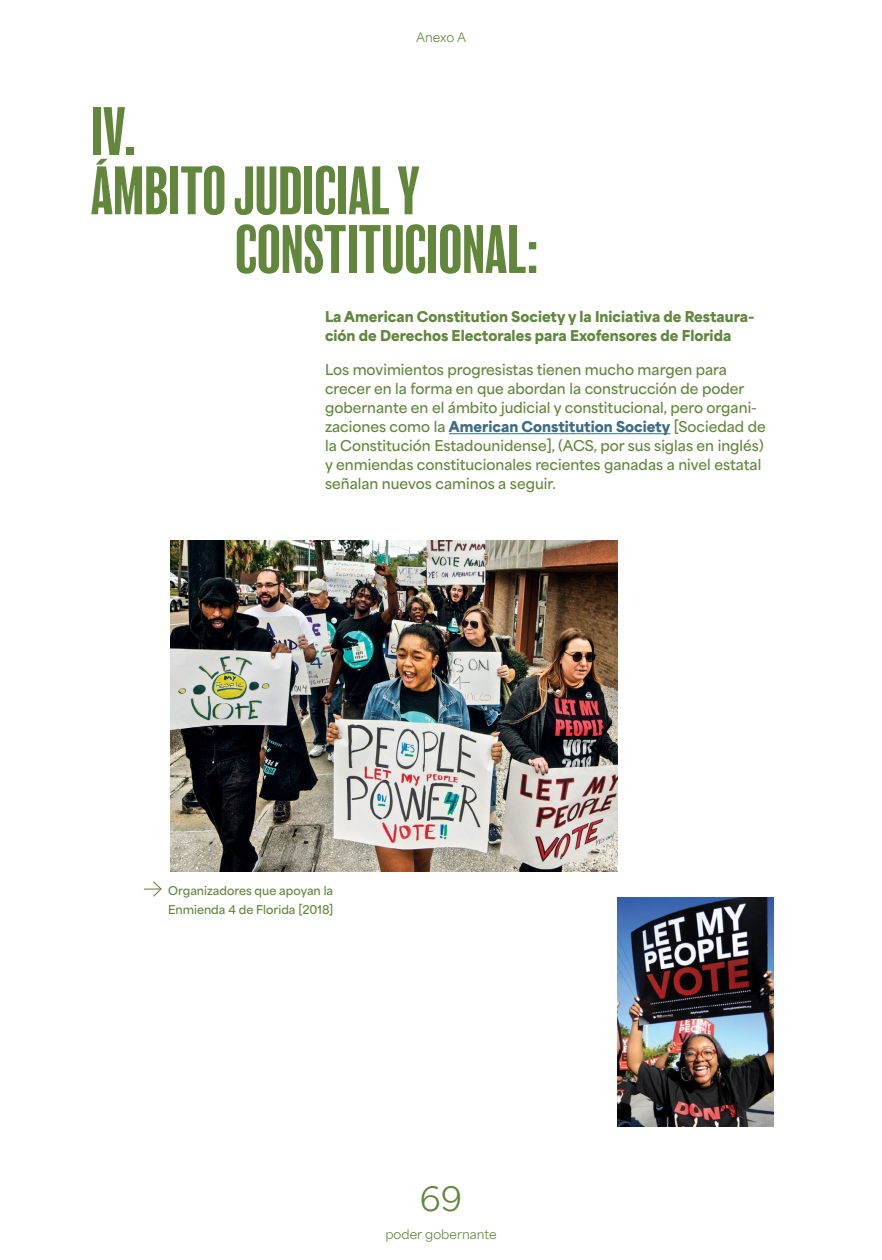
<style>
.page{position:relative;width:882px;height:1260px;background:#fff}
.page>*{position:absolute;margin:0;border:0;box-sizing:border-box;transform-origin:0 0}
.t1{font:condensed 63px "Balboa";color:#61863c}
.t2{font:31.5px "Area Normal";color:#61863c}
.t3{font:600 14px/19.1px "Area Normal";color:#61863c}
.t4{font:900 14px/19.1px "Area Normal";color:#61863c}
.t5{font:12.25px "Area Normal";color:#61863c}
.t6{font:600 11.38px/19.1px "Area Normal";color:#61863c}
.s1{font-weight:900;color:#3e6c84}
</style>
<div class="page">
<hr style="left:449px;top:433px;width:221px;height:1px;background:#3e6c84">
<img style="left:171px;top:540px;width:446px;height:331px">
<svg style="left:144px;top:881px;width:18px;height:16px"></svg>
<img style="left:617px;top:897px;width:156px;height:230px">
<h1 class="t1" style="left:91px;top:99px;width:46px">IV.</h1>
<p class="t5" style="left:416px;top:26px;width:52px">Anexo A</p>
<h1 class="t1" style="left:91px;top:158px;width:330px">ÁMBITO JUDICIAL Y</h1>
<h1 class="t1" style="left:235px;top:217px;width:305px">CONSTITUCIONAL:</h1>
<p class="t4" style="left:325px;top:306px;width:431px">La American Constitution Society y la Iniciativa de Restaura&shy;ción de Derechos Electorales para Exofensores de Florida</p>
<p class="t3" style="left:325px;top:358px;width:442px">Los movimientos progresistas tienen mucho margen para crecer en la forma en que abordan la construcción de poder gobernante en el ámbito judicial y constitucional, pero organi&shy;zaciones como la <span class="s1">American Constitution Society</span> [Sociedad de la Constitución Estadounidense], (ACS, por sus siglas en inglés) y enmiendas constitucionales recientes ganadas a nivel estatal señalan nuevos caminos a seguir.</p>
<p class="t6" style="left:168px;top:880px;width:167px">Organizadores que apoyan la<br>Enmienda 4 de Florida [2018]</p>
<h2 class="t2" style="left:420px;top:1171px;width:44px">69</h2>
<p class="t5" style="left:385px;top:1223px;width:113px">poder gobernante</p>
</div>
